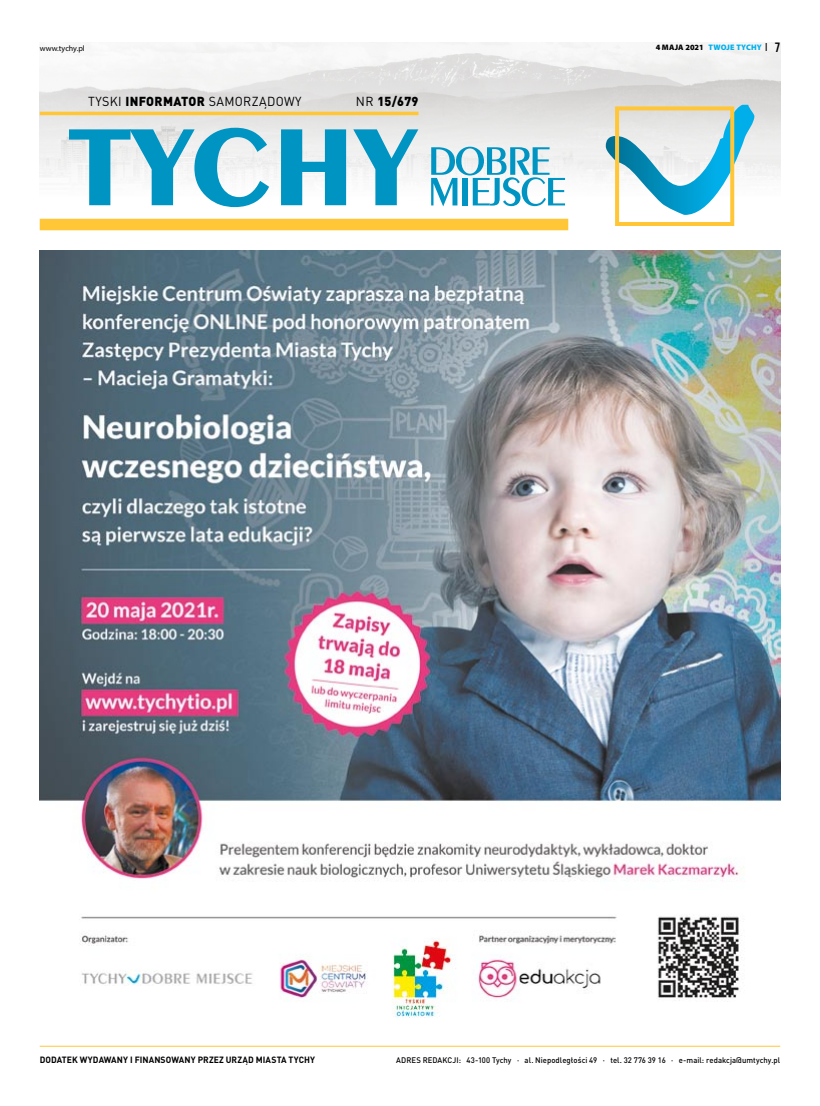
<style>
.page{position:relative;width:820px;height:1106px;background:#fff}
.page>*{position:absolute;margin:0;border:0;box-sizing:border-box;transform-origin:0 0}
.t1{font:12.9px "DIN Pro";letter-spacing:.03em;color:#000;scale:.96 1}
.t2{font:900 12.9px "DIN Pro";color:#000;scale:.96 1}
.t3{font:700 9px "DIN Pro";letter-spacing:.005em;color:#000;scale:.96 1}
.t4{font:500 8px "DIN Pro";letter-spacing:.005em;color:#000;scale:.96 1}
.t5{font:900 8px "Myriad Pro";letter-spacing:.005em;color:#000}
.t6{font:8px "Myriad Pro";letter-spacing:.01em;color:#000}
.t7{font:900 8px "Myriad Pro";color:#00afea}
.s1{color:#00afea}
.s2{font-family:"Bebas Neue";font-weight:700;font-size:13.5px}
.s3{font-weight:900}
.s4{font-weight:400}
</style>
<div class="page">
<img style="left:40px;top:43px;width:740px;height:188px">
<svg style="left:431px;top:147px;width:134px;height:59px"></svg>
<svg style="left:69px;top:128px;width:200px;height:79px"></svg>
<svg style="left:281px;top:129px;width:65px;height:76px"></svg>
<svg style="left:353px;top:129px;width:65px;height:76px"></svg>
<hr style="left:40px;top:112px;width:378px;height:3px;background:#ffc737">
<div style="left:40px;top:219px;width:528px;height:11px;background:#ffc737"></div>
<svg style="left:605px;top:105px;width:149px;height:110px"></svg>
<div style="left:614px;top:106px;width:120px;height:120px;border:4px solid #ffc737"></div>
<img style="left:40px;top:251px;width:740px;height:767px">
<hr style="left:40px;top:1045px;width:740px;height:1px;background:#ffc737">
<p class="t6" style="left:40px;top:43px;width:47px">www.tychy.pl</p>
<p class="t5" style="left:655px;top:42px;width:59px">4 MAJA 2021 <span class="s1">TWOJE</span></p>
<p class="t7" style="left:736px;top:42px;width:7px">TYCHY</p>
<p class="t5" style="left:764px;top:41px;width:17px">| <span class="s2">7</span></p>
<h1 class="t1" style="left:88px;top:92px;width:220px">TYSKI <span class="s3">INFORMATOR</span> SAMORZĄDOWY</h1>
<h1 class="t2" style="left:356px;top:92px;width:67px"><span class="s4">NR</span> 15/679</h1>
<p class="t3" style="left:40px;top:1054px;width:288px">DODATEK WYDAWANY I FINANSOWANY PRZEZ URZĄD MIASTA TYCHY</p>
<p class="t4" style="left:396px;top:1055px;width:401px">ADRES REDAKCJI: 43-100 Tychy · al. Niepodległości 49 · tel. 32 776 39 16 · e-mail: redakcja@umtychy.pl</p>
</div>
